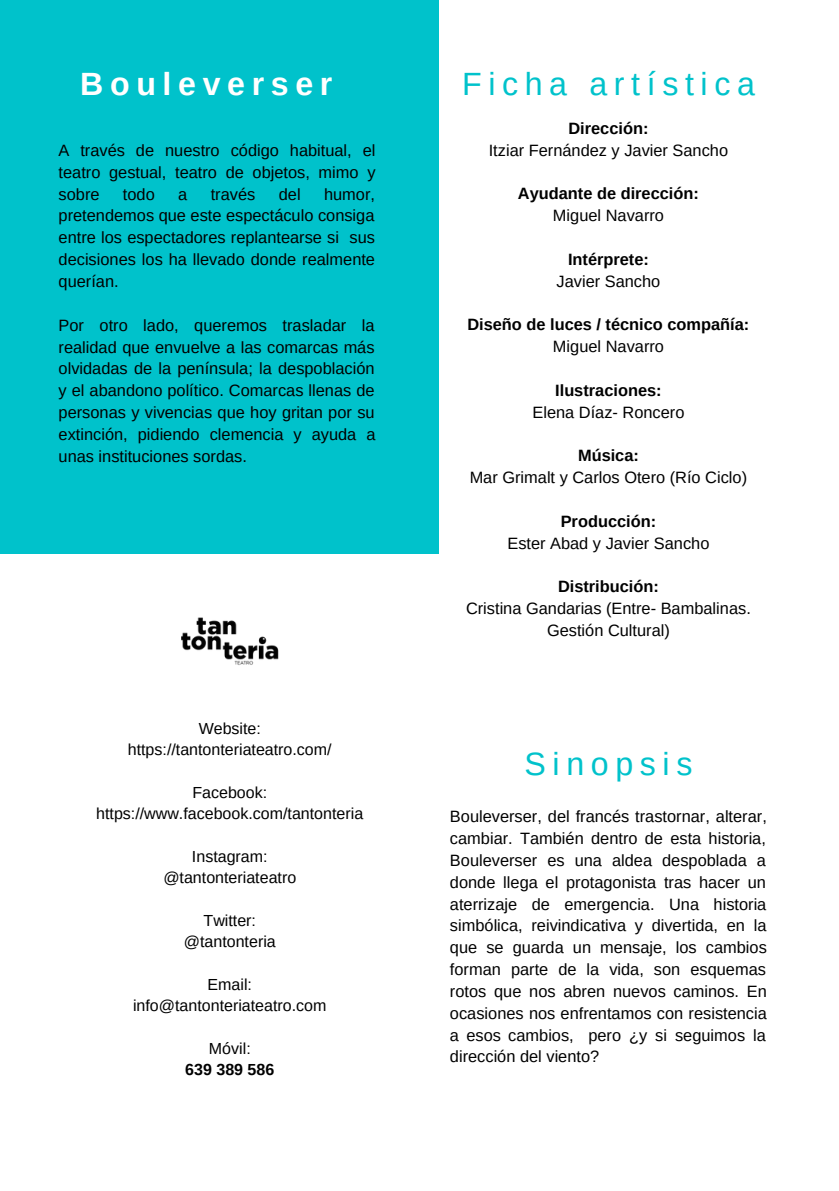
<style>
.page{position:relative;width:839px;height:1191px;background:#fff}
.page>*{position:absolute;margin:0;border:0;box-sizing:border-box;transform-origin:0 0}
.t1{font:32.2px "Arimo";letter-spacing:.205em;color:#00c2cb}
.t2{font:700 32.2px "Arimo";letter-spacing:.205em;color:#fff}
.t3{font:16.4px/21.8px "Arimo";color:#000;text-align:justify}
.t4{font:700 16.4px "Arimo";color:#000}
.t5{font:16px/21.4px "Arimo";color:#000;text-align:center}
.t6{font:700 16px "Arimo";color:#000}
</style>
<div class="page">
<img style="left:181px;top:617px;width:98px;height:48px">
<div style="left:0;top:0;width:438px;height:554px;background:#00c2cb"></div>
<h1 class="t2" style="left:80px;top:66px;width:254px">Bouleverser</h1>
<h1 class="t1" style="left:462px;top:66px;width:294px">Ficha artística</h1>
<p class="t3" style="left:59px;top:139px;width:318px">A través de nuestro código habitual, el teatro gestual, teatro de objetos, mimo y sobre</p>
<p class="t3" style="left:123px;top:183px;width:33px">todo</p>
<p class="t3" style="left:178px;top:183px;width:11px">a</p>
<p class="t3" style="left:211px;top:183px;width:46px">través</p>
<p class="t3" style="left:279px;top:183px;width:23px">del</p>
<p class="t3" style="left:59px;top:183px;width:318px;text-indent:265px">humor, pretendemos que este espectáculo consiga entre los espectadores replantearse si sus decisiones los ha llevado donde realmente querían.</p>
<p class="t3" style="left:59px;top:314px;width:318px">Por otro lado, queremos trasladar la realidad que envuelve a las comarcas más olvidadas de la península; la despoblación y el abandono político. Comarcas llenas de personas y vivencias que hoy gritan por su extinción, pidiendo clemencia y ayuda a unas instituciones sordas.</p>
<p class="t5" style="left:128px;top:717px;width:205px">Website: https://tantonteriateatro.com/</p>
<p class="t5" style="left:96px;top:782px;width:268px">Facebook: https://www.facebook.com/tantonteria</p>
<p class="t5" style="left:163px;top:846px;width:134px">Instagram: @tantonteriateatro</p>
<p class="t5" style="left:184px;top:910px;width:93px">Twitter: @tantonteria</p>
<p class="t5" style="left:133px;top:974px;width:195px">Email: info@tantonteriateatro.com</p>
<p class="t5" style="left:209px;top:1038px;width:43px">Móvil:</p>
<p class="t6" style="left:185px;top:1061px;width:91px">639 389 586</p>
<p class="t4" style="left:568px;top:119px;width:82px">Dirección:</p>
<p class="t3" style="left:488px;top:139px;width:241px">Itziar Fernández y Javier Sancho</p>
<p class="t4" style="left:518px;top:185px;width:182px">Ayudante de dirección:</p>
<p class="t3" style="left:553px;top:205px;width:112px">Miguel Navarro</p>
<p class="t4" style="left:568px;top:250px;width:82px">Intérprete:</p>
<p class="t3" style="left:556px;top:270px;width:105px">Javier Sancho</p>
<p class="t4" style="left:467px;top:316px;width:283px">Diseño de luces / técnico compañía:</p>
<p class="t3" style="left:553px;top:336px;width:112px">Miguel Navarro</p>
<p class="t4" style="left:555px;top:381px;width:108px">Ilustraciones:</p>
<p class="t3" style="left:532px;top:401px;width:153px">Elena Díaz- Roncero</p>
<p class="t4" style="left:578px;top:447px;width:62px">Música:</p>
<p class="t3" style="left:469px;top:467px;width:279px">Mar Grimalt y Carlos Otero (Río Ciclo)</p>
<p class="t4" style="left:560px;top:512px;width:97px">Producción:</p>
<p class="t3" style="left:507px;top:532px;width:203px">Ester Abad y Javier Sancho</p>
<p class="t4" style="left:558px;top:578px;width:102px">Distribución:</p>
<p class="t3" style="left:466px;top:598px;width:286px;text-align:center">Cristina Gandarias (Entre- Bambalinas.<br>Gestión Cultural)</p>
<h1 class="t1" style="left:524px;top:746px;width:169px">Sinopsis</h1>
<p class="t3" style="left:450px;top:806px;width:318px">Bouleverser, del francés trastornar, alterar, cambiar. También dentro de esta historia, Bouleverser es una aldea despoblada a donde llega el protagonista tras hacer un aterrizaje de emergencia. Una historia simbólica, reivindicativa y divertida, en la que se guarda un mensaje, los cambios forman parte de la vida, son esquemas rotos que nos abren nuevos caminos. En ocasiones nos enfrentamos con resistencia a esos cambios, pero ¿y si seguimos la dirección del viento?</p>
</div>
